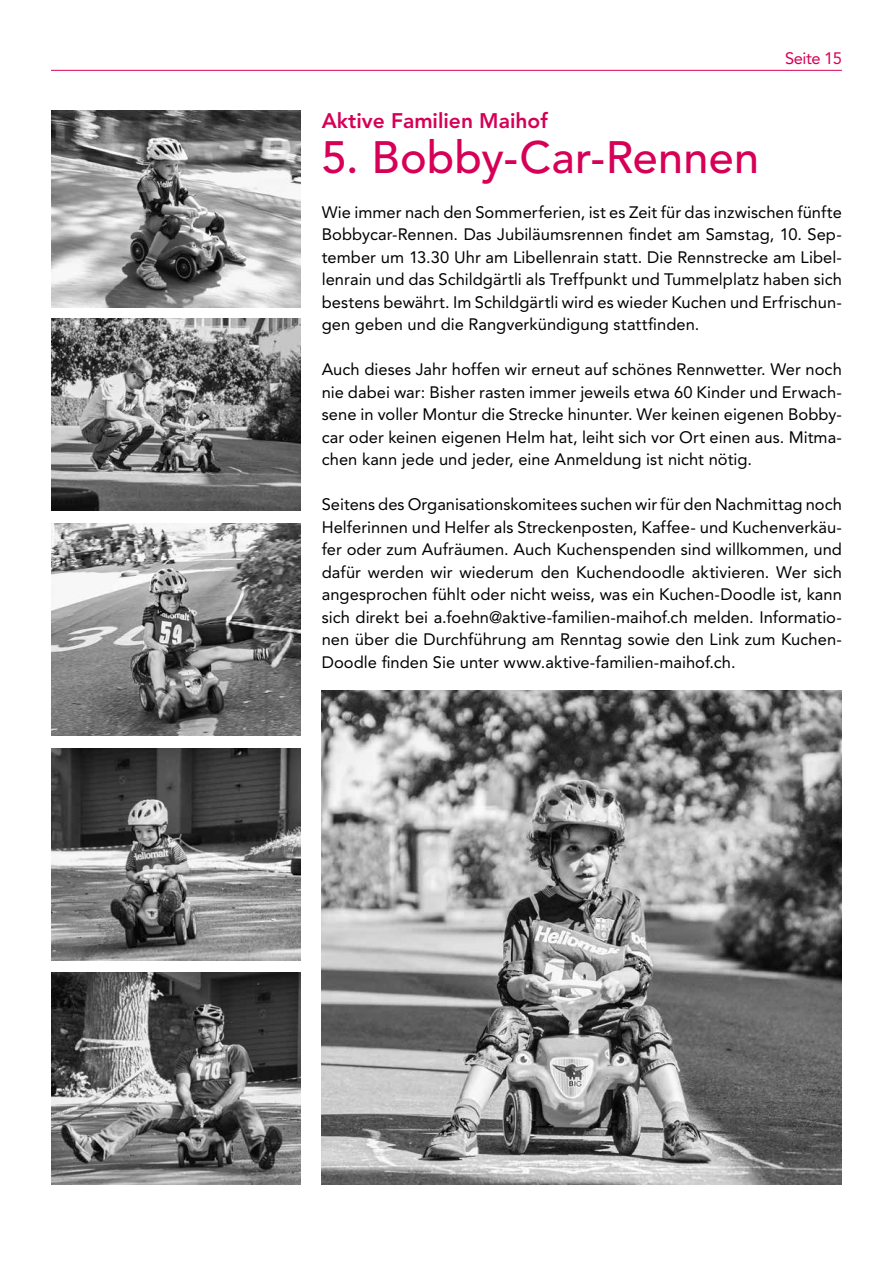
<style>
.page{position:relative;width:893px;height:1263px;background:#fff}
.page>*{position:absolute;margin:0;border:0;box-sizing:border-box;transform-origin:0 0}
.t1{font:500 45px "Avenir";letter-spacing:.005em;color:#d60057}
.t2{font:800 21px "Avenir";color:#d60057}
.t3{font:16.5px/22.5px "Avenir";letter-spacing:.005em;color:#000;text-align:justify}
.t4{font:16.5px "Avenir";letter-spacing:-.03em;color:#d60057}
</style>
<div class="page">
<hr style="left:51px;top:70px;width:791px;height:1px;background:#d60057">
<img style="left:322px;top:690px;width:520px;height:494px">
<img style="left:51px;top:111px;width:249px;height:197px">
<img style="left:51px;top:319px;width:249px;height:191px">
<img style="left:51px;top:523px;width:249px;height:212px">
<img style="left:51px;top:748px;width:249px;height:212px">
<img style="left:51px;top:972px;width:249px;height:212px">
<p class="t4" style="left:785px;top:48px;width:58px">Seite 15</p>
<p class="t2" style="left:322px;top:108px;width:227px">Aktive Familien Maihof</p>
<h1 class="t1" style="left:322px;top:131px;width:439px">5. Bobby-Car-Rennen</h1>
<p class="t3" style="left:322px;top:201px;width:522px">Wie immer nach den Sommerferien, ist es Zeit für das inzwischen fünfte Bobbycar-Rennen. Das Jubiläumsrennen findet am Samstag, 10. Sep&shy;tember um 13.30 Uhr am Libellenrain statt. Die Rennstrecke am Libel&shy;lenrain und das Schildgärtli als Treffpunkt und Tummelplatz haben sich bestens bewährt. Im Schildgärtli wird es wieder Kuchen und Erfrischun&shy;gen geben und die Rangverkündigung stattfinden.</p>
<p class="t3" style="left:322px;top:358px;width:522px">Auch dieses Jahr hoffen wir erneut auf schönes Rennwetter. Wer noch nie dabei war: Bisher rasten immer jeweils etwa 60 Kinder und Erwach&shy;sene in voller Montur die Strecke hinunter. Wer keinen eigenen Bobby&shy;car oder keinen eigenen Helm hat, leiht sich vor Ort einen aus. Mitma&shy;chen kann jede und jeder, eine Anmeldung ist nicht nötig.</p>
<p class="t3" style="left:322px;top:493px;width:522px">Seitens des Organisationskomitees suchen wir für den Nachmittag noch Helferinnen und Helfer als Streckenposten, Kaffee- und Kuchenverkäu&shy;fer oder zum Aufräumen. Auch Kuchenspenden sind willkommen, und dafür werden wir wiederum den Kuchendoodle aktivieren. Wer sich angesprochen fühlt oder nicht weiss, was ein Kuchen-Doodle ist, kann sich direkt bei a.foehn@aktive-familien-maihof.ch melden. Informatio&shy;nen über die Durchführung am Renntag sowie den Link zum Kuchen-Doodle finden Sie unter www.aktive-familien-maihof.ch.</p>
</div>
